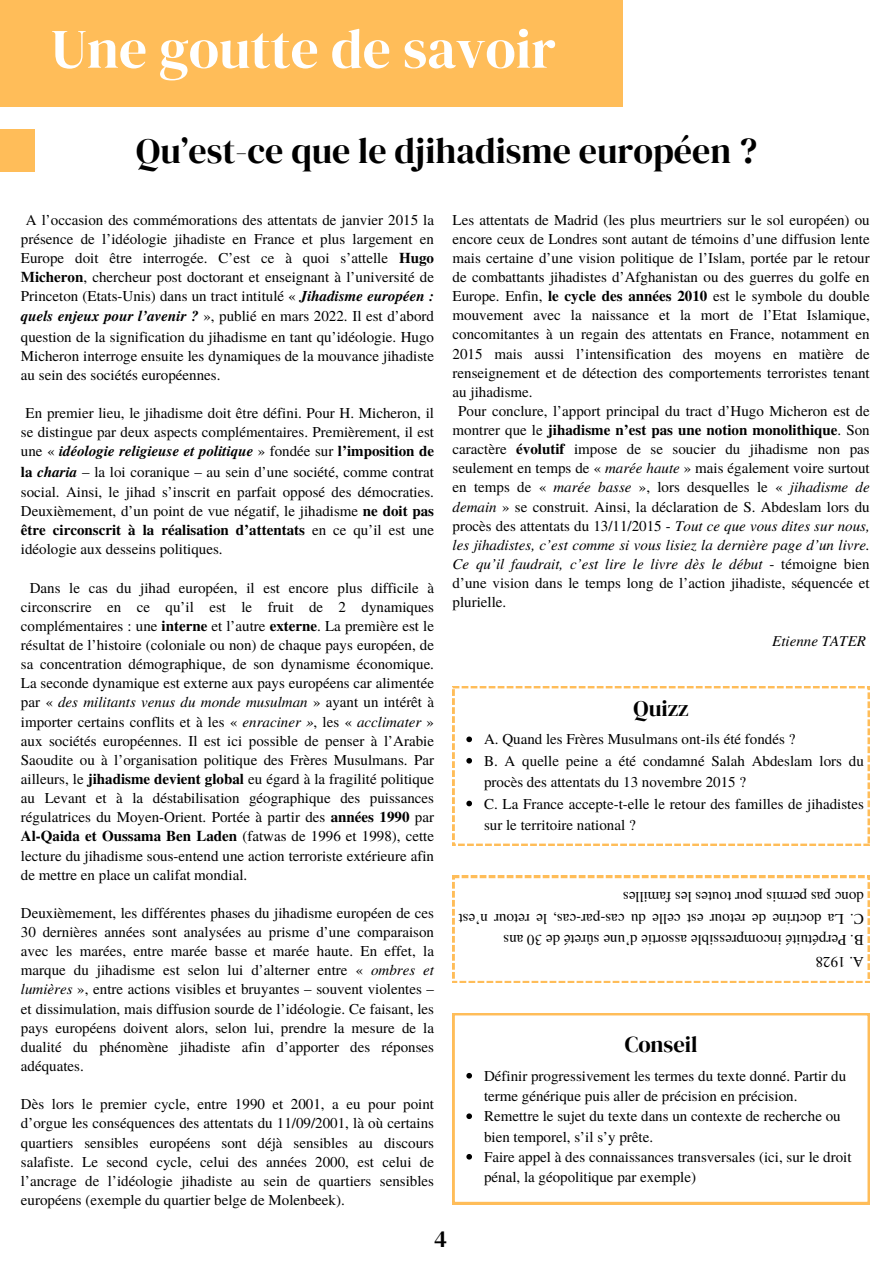
<style>
.page{position:relative;width:894px;height:1264px;background:#fff}
.page>*{position:absolute;margin:0;border:0;box-sizing:border-box;transform-origin:0 0}
.t1{font:55.5px "DM Serif Display";color:#fff}
.t2{font:36px "DM Serif Display";color:#000}
.t3{font:24px "DM Serif Display";color:#000}
.t4{font:22.5px "DM Serif Display";color:#000}
.t5{font:15px/19.2px "Te X Gyre Termes";color:#000;text-align:justify}
.t6{font:italic 15px "Te X Gyre Termes";color:#000}
.s1{font-weight:700}
.s2{font-weight:700;font-style:italic}
.s3{font-style:italic}
</style>
<div class="page">
<div style="left:0;top:0;width:622px;height:107px;background:#ffbd59"></div>
<div style="left:0;top:129px;width:35px;height:43px;background:#ffbd59"></div>
<svg style="left:452px;top:1013px;width:417px;height:190px"></svg>
<svg style="left:466px;top:1072px;width:6px;height:6px"></svg>
<svg style="left:466px;top:1113px;width:6px;height:6px"></svg>
<svg style="left:466px;top:1153px;width:6px;height:6px"></svg>
<svg style="left:452px;top:686px;width:417px;height:159px"></svg>
<svg style="left:466px;top:736px;width:6px;height:6px"></svg>
<svg style="left:466px;top:758px;width:6px;height:5px"></svg>
<svg style="left:466px;top:800px;width:6px;height:6px"></svg>
<svg style="left:452px;top:876px;width:417px;height:106px"></svg>
<p class="t1" style="left:51px;top:10px;width:506px">Une goutte de savoir</p>
<p class="t2" style="left:136px;top:126px;width:622px">Qu’est-ce que le djihadisme européen ?</p>
<p class="t5" style="left:21px;top:209px;width:414px;text-indent:5px">A l’occasion des commémorations des attentats de janvier 2015 la présence de l’idéologie jihadiste en France et plus largement en Europe doit être interrogée. C’est ce à quoi s’attelle <span class="s1">Hugo Micheron</span>, chercheur post doctorant et enseignant à l’université de Princeton (Etats-Unis) dans un tract intitulé « <span class="s2">Jihadisme européen : quels enjeux pour l’avenir ?</span> », publié en mars 2022. Il est d’abord question de la signification du jihadisme en tant qu’idéologie. Hugo Micheron interroge ensuite les dynamiques de la mouvance jihadiste au sein des sociétés européennes.</p>
<h1 class="t5" style="left:21px;top:402px;width:414px;text-indent:5px">En premier lieu, le jihadisme doit être défini. Pour H. Micheron, il se distingue par deux aspects complémentaires. Premièrement, il est une « <span class="s2">idéologie religieuse et politique</span> » fondée sur <span class="s1">l’imposition de la</span> <span class="s2">charia</span> – la loi coranique – au sein d’une société, comme contrat social. Ainsi, le jihad s’inscrit en parfait opposé des démocraties.<br>Deuxièmement, d’un point de vue négatif, le jihadisme <span class="s1">ne doit pas être circonscrit à la réalisation d’attentats</span> en ce qu’il est une idéologie aux desseins politiques.</h1>
<p class="t5" style="left:21px;top:577px;width:414px;text-indent:9px">Dans le cas du jihad européen, il est encore plus difficile à circonscrire en ce qu’il est le fruit de 2 dynamiques complémentaires : une <span class="s1">interne</span> et l’autre <span class="s1">externe</span>. La première est le résultat de l’histoire (coloniale ou non) de chaque pays européen, de sa concentration démographique, de son dynamisme économique.<br>La seconde dynamique est externe aux pays européens car alimentée par « <span class="s3">des militants venus du monde musulman</span> » ayant un intérêt à importer certains conflits et à les « <span class="s3">enraciner »</span>, les « <span class="s3">acclimater</span> » aux sociétés européennes. Il est ici possible de penser à l’Arabie Saoudite ou à l’organisation politique des Frères Musulmans. Par ailleurs, le <span class="s1">jihadisme devient global</span> eu égard à la fragilité politique au Levant et à la déstabilisation géographique des puissances régulatrices du Moyen-Orient. Portée à partir des <span class="s1">années 1990</span> par <span class="s1">Al-Qaida et Oussama Ben Laden</span> (fatwas de 1996 et 1998), cette lecture du jihadisme sous-entend une action terroriste extérieure afin de mettre en place un califat mondial.</p>
<h2 class="t5" style="left:21px;top:902px;width:414px">Deuxièmement, les différentes phases du jihadisme européen de ces 30 dernières années sont analysées au prisme d’une comparaison avec les marées, entre marée basse et marée haute. En effet, la marque du jihadisme est selon lui d’alterner entre « <span class="s3">ombres et lumières</span> », entre actions visibles et bruyantes – souvent violentes – et dissimulation, mais diffusion sourde de l’idéologie. Ce faisant, les pays européens doivent alors, selon lui, prendre la mesure de la dualité du phénomène jihadiste afin d’apporter des réponses adéquates.</h2>
<p class="t5" style="left:21px;top:1093px;width:414px">Dès lors le premier cycle, entre 1990 et 2001, a eu pour point d’orgue les conséquences des attentats du 11/09/2001, là où certains quartiers sensibles européens sont déjà sensibles au discours salafiste. Le second cycle, celui des années 2000, est celui de l’ancrage de l’idéologie jihadiste au sein de quartiers sensibles européens (exemple du quartier belge de Molenbeek).</p>
<p class="t5" style="left:452px;top:209px;width:418px">Les attentats de Madrid (les plus meurtriers sur le sol européen) ou encore ceux de Londres sont autant de témoins d’une diffusion lente mais certaine d’une vision politique de l’Islam, portée par le retour de combattants jihadistes d’Afghanistan ou des guerres du golfe en Europe. Enfin, <span class="s1">le cycle des années 2010</span> est le symbole du double mouvement avec la naissance et la mort de l’Etat Islamique, concomitantes à un regain des attentats en France, notamment en 2015 mais aussi l’intensification des moyens en matière de renseignement et de détection des comportements terroristes tenant au jihadisme.</p>
<p class="t5" style="left:452px;top:400px;width:418px;text-indent:6px">Pour conclure, l’apport principal du tract d’Hugo Micheron est de montrer que le <span class="s1">jihadisme n’est pas une notion monolithique</span>. Son caractère <span class="s1">évolutif</span> impose de se soucier du jihadisme non pas seulement en temps de « <span class="s3">marée haute</span> » mais également voire surtout en temps de « <span class="s3">marée basse</span> », lors desquelles le « <span class="s3">jihadisme de demain</span> » se construit. Ainsi, la déclaration de S. Abdeslam lors du procès des attentats du 13/11/2015 - <span class="s3">Tout ce que vous dites sur nous, les jihadistes, c’est comme si vous lisiez la dernière page d’un livre.<br>Ce qu’il faudrait, c’est lire le livre dès le début</span> - témoigne bien d’une vision dans le temps long de l’action jihadiste, séquencée et plurielle.</p>
<p class="t6" style="left:772px;top:629px;width:95px">Etienne TATER</p>
<p class="t4" style="left:633px;top:693px;width:57px">Quizz</p>
<p class="t5" style="left:484px;top:729px;width:313px">A. Quand les Frères Musulmans ont-ils été fondés ?</p>
<p class="t5" style="left:484px;top:749px;width:381px;line-height:21.3px">B. A quelle peine a été condamné Salah Abdeslam lors du procès des attentats du 13 novembre 2015 ?</p>
<p class="t5" style="left:484px;top:792px;width:381px;line-height:21.3px">C. La France accepte-t-elle le retour des familles de jihadistes sur le territoire national ?</p>
<p class="t5" style="left:863px;top:930px;width:407px;line-height:21.3px;rotate:-180deg">C . L a eni r t cod ed ruot er t se el l ec ud , sac- rap-sac el ruot er t se’n<br>cnod sap mr ep s i setuotruop sel ma f sel l i</p>
<h3 class="t5" style="left:863px;top:950px;width:362px;rotate:-180deg">B ét iut épreP. mocn i elbi sserp ei t rossa enu’d é t erûs ed 03 sna</h3>
<p class="t5" style="left:863px;top:971px;width:50px;rotate:-180deg">A 8291.</p>
<p class="t4" style="left:624px;top:1028px;width:74px">Conseil</p>
<p class="t5" style="left:484px;top:1064px;width:363px;line-height:20.2px">Définir progressivement les termes du texte donné. Partir du terme générique puis aller de précision en précision.</p>
<h3 class="t5" style="left:484px;top:1105px;width:358px;line-height:20.2px">Remettre le sujet du texte dans un contexte de recherche ou bien temporel, s’il s’y prête.</h3>
<p class="t5" style="left:484px;top:1145px;width:369px;line-height:20.2px">Faire appel à des connaissances transversales (ici, sur le droit pénal, la géopolitique par exemple)</p>
<p class="t3" style="left:434px;top:1222px;width:14px">4</p>
</div>
